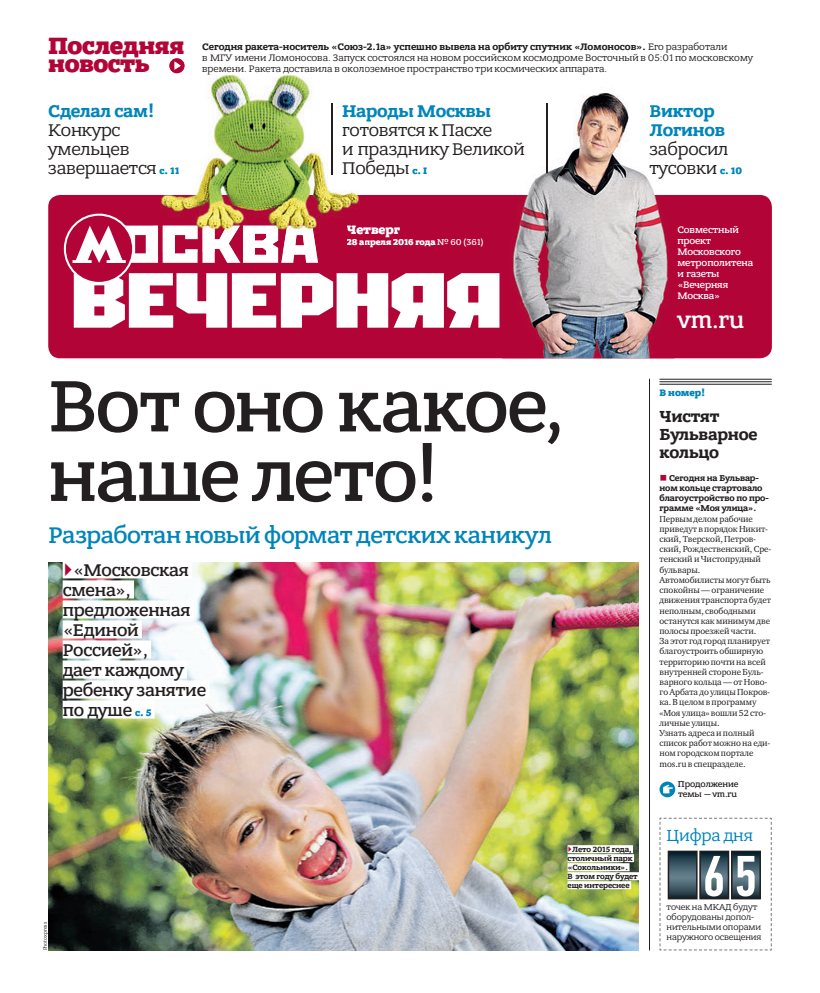
<style>
.page{position:relative;width:820px;height:993px;background:#fff}
.page>*{position:absolute;margin:0;border:0;box-sizing:border-box;transform-origin:0 0}
.t1{font:500 77.2px/69.4px "Bandera Pro";letter-spacing:-.02em;color:#231f20}
.t2{font:500 57.7px "PF Din Text Comp Pro";color:#fff}
.t3{font:800 25px/18px "Bandera Pro";letter-spacing:-.02em;color:#b30437}
.t4{font:500 24.7px "Bandera Pro";color:#fff}
.t5{font:500 24px "Bandera Pro";letter-spacing:-.01em;color:#0085bb}
.t6{font:18px/19px "Bandera Pro";letter-spacing:-.01em;color:#231f20}
.t7{font:500 18px/20px "Bandera Pro";letter-spacing:-.01em;color:#231f20}
.t8{font:700 17px/18px "Bandera Pro";letter-spacing:-.01em;color:#231f20}
.t9{font:17px "Bandera Pro";letter-spacing:-.01em;color:#0085bb}
.t10{font:800 13px "Bandera Pro";letter-spacing:-.005em;color:#fff}
.t11{font:10px/11px "Bandera Pro";color:#231f20}
.t12{font:500 10px/11px "Bandera Pro";letter-spacing:-.01em;color:#fff}
.t13{font:800 10px "Bandera Pro";letter-spacing:-.005em;color:#0085bb}
.t14{font:800 10px "Bandera Pro";color:#0086bb}
.t15{font:9px/10.2px "Charter ITC";letter-spacing:-.01em;color:#231f20}
.t16{font:700 9px/10.2px "Bandera Pro";letter-spacing:-.01em;color:#231f20}
.t17{font:9px/10.2px "Bandera Pro";letter-spacing:-.01em;color:#231f20}
.t18{font:800 9px "Bandera Pro";letter-spacing:-.01em;color:#fff}
.t19{font:500 9px/10.2px "Bandera Pro";letter-spacing:-.01em;color:#231f20}
.t20{font:700 8px/9px "Bandera Pro";letter-spacing:-.01em;color:#231f20}
.t21{font:5px "Bandera Pro";letter-spacing:-.005em;color:#231f20}
.s1{font-weight:700}
.s2{font-weight:700;color:#0085bb}
.s3{font-weight:700;color:#0086bb}
.s4{font-weight:800;font-size:10px;color:#0085bb}
.s5{font-weight:400;font-size:18px;color:#231f20}
.s6{font-weight:500}
.s7{font-family:"PF Din Text Cond Pro X Black";font-weight:400;color:#b30437}
</style>
<div class="page">
<div style="left:48px;top:195px;width:723px;height:163px;background:#b30437;border-radius:12px"></div>
<img style="left:48px;top:562px;width:590px;height:388px">
<div style="left:63px;top:560px;width:129px;height:18px;background:#fff"></div>
<div style="left:63px;top:580px;width:71px;height:18px;background:#fff"></div>
<div style="left:63px;top:600px;width:130px;height:18px;background:#fff"></div>
<div style="left:63px;top:620px;width:79px;height:18px;background:#fff"></div>
<div style="left:63px;top:640px;width:88px;height:18px;background:#fff"></div>
<div style="left:63px;top:660px;width:124px;height:18px;background:#fff"></div>
<div style="left:63px;top:680px;width:146px;height:18px;background:#fff"></div>
<div style="left:63px;top:700px;width:92px;height:18px;background:#fff"></div>
<hr style="left:649px;top:378px;width:1px;height:572px;background:#231f20">
<hr style="left:659px;top:378px;width:112px;height:1px;background:#231f20">
<hr style="left:659px;top:381px;width:112px;height:1px;background:#231f20">
<hr style="left:659px;top:383px;width:112px;height:1px;background:#231f20">
<svg style="left:74px;top:273px;width:425px;height:54px"></svg>
<div style="left:65px;top:214px;width:68px;height:69px;background:#b30437;border-radius:50%"></div>
<div style="left:64px;top:213px;width:70px;height:71px;border:2px solid #fff;border-radius:50%"></div>
<svg style="left:72px;top:225px;width:246px;height:38px"></svg>
<svg style="left:169px;top:58px;width:15px;height:15px"></svg>
<svg style="left:659px;top:781px;width:16px;height:16px"></svg>
<svg style="left:662px;top:784px;width:11px;height:9px"></svg>
<svg style="left:567px;top:844px;width:65px;height:8px"></svg>
<svg style="left:567px;top:853px;width:67px;height:8px"></svg>
<svg style="left:567px;top:862px;width:62px;height:8px"></svg>
<svg style="left:567px;top:871px;width:72px;height:8px"></svg>
<svg style="left:567px;top:880px;width:64px;height:8px"></svg>
<svg style="left:659px;top:817px;width:113px;height:133px"></svg>
<img style="left:527px;top:92px;width:128px;height:103px">
<img style="left:510px;top:195px;width:159px;height:163px">
<img style="left:649px;top:105px;width:6px;height:16px">
<img style="left:649px;top:124px;width:6px;height:12px">
<img style="left:649px;top:140px;width:6px;height:19px">
<img style="left:649px;top:164px;width:6px;height:14px">
<img style="left:546px;top:103px;width:1px;height:71px">
<img style="left:160px;top:63px;width:200px;height:189px">
<img style="left:202px;top:65px;width:158px;height:9px">
<img style="left:347px;top:226px;width:13px;height:11px">
<img style="left:347px;top:239px;width:13px;height:8px">
<img style="left:160px;top:167px;width:19px;height:7px">
<img style="left:342px;top:105px;width:18px;height:16px">
<img style="left:342px;top:124px;width:18px;height:12px">
<img style="left:342px;top:142px;width:18px;height:34px">
<img style="left:331px;top:103px;width:1px;height:71px">
<img style="left:153px;top:225px;width:163px;height:27px">
<img style="left:169px;top:62px;width:15px;height:11px">
<svg style="left:174px;top:61px;width:7px;height:9px"></svg>
<h3 class="t3" style="left:48px;top:39px;width:138px">Последняя новость</h3>
<p class="t11" style="left:202px;top:42px;width:552px"><span class="s1">Сегодня ракета-носитель «Союз-2.1а» успешно вывела на орбиту спутник «Ломоносов».</span> Его разработали<br>в МГУ имени Ломоносова. Зап ск состоялся на новом российском космодроме Восточный в 05:01 по московскому времени. Ракета доставила в околоземное пространство три космических аппарата.</p>
<p class="t11" style="left:350px;top:53px;width:7px">у</p>
<h3 class="t6" style="left:48px;top:102px;width:108px"><span class="s2">Сделал сам</span><span class="s3">!<br></span>Конкурс умельцев завершаетс</h3>
<h3 class="t6" style="left:342px;top:102px;width:184px"><span class="s3">На</span><span class="s2">роды Москвы </span>готовятся к Пасхе<br>и празднику Великой<br>Победы <span class="s4">с. I</span></h3>
<h3 class="t6" style="left:649px;top:102px;width:94px"><span class="s3">Вик</span><span class="s2">тор<br></span><span class="s3">Лог</span><span class="s2">инов </span>забросил тусовки <span class="s4">с. 10</span></h3>
<p class="t14" style="left:147px;top:166px;width:34px"><span class="s5">я</span> с. 11</p>
<h3 class="t10" style="left:347px;top:224px;width:55px">Четверг</h3>
<p class="t18" style="left:347px;top:238px;width:138px">28 апреля 2016 года <span class="s6">№ 60 (361)</span></p>
<h1 class="t1" style="left:48px;top:375px;width:518px">Вот оно какое, наше лето!</h1>
<h3 class="t5" style="left:49px;top:524px;width:504px">Разработан новый формат детских каникул</h3>
<h3 class="t7" style="left:63px;top:561px;width:145px"><span class="s7">▶</span>«Московская смена», предложенная «Единой<br>Россией»,<br>дает каждому ребенку занятие по душе <span class="s4">с. 5</span></h3>
<p class="t21" style="left:43px;top:950px;width:30px;rotate:-90deg">Photoxpress</p>
<p class="t20" style="left:567px;top:845px;width:72px"><span class="s7">▶</span>Лето 2015 года, столичный парк «Сокольники».<br>В этом году будет еще интереснее</p>
<p class="t12" style="left:677px;top:225px;width:77px">Совместный проект<br>Московского метрополитена и газеты «Вечерняя<br>Москва»</p>
<h3 class="t4" style="left:677px;top:308px;width:69px">vm.ru</h3>
<p class="t13" style="left:659px;top:388px;width:47px">В номер!</p>
<h3 class="t8" style="left:659px;top:408px;width:99px">Чистят<br>Бульварное кольцо</h3>
<p class="t16" style="left:659px;top:473px;width:111px"><span class="s7">■</span> Сегодня на Бульвар&shy;ном кольце стартовало благоустройство по про&shy;грамме «Моя улица».</p>
<p class="t15" style="left:659px;top:514px;width:113px">Первым делом рабочие приведут в порядок Никит&shy;ский, Тверской, Петров&shy;ский, Рождественский, Сре&shy;тенский и Чистопрудный бульвары.<br>Автомобилисты могут быть спокойны — ограничение движения транспорта будет неполным, свободными останутся как минимум две полосы проезжей части.<br>За этот год город планирует благоустроить обширную территорию почти на всей внутренней стороне Буль&shy;варного кольца — от Ново&shy;го Арбата до улицы Покров&shy;ка. В целом в программу «Моя улица» вошли 52 сто&shy;личные улицы.<br>Узнать адреса и полный список работ можно на еди&shy;ном городском портале mos.ru в спецразделе.</p>
<p class="t19" style="left:677px;top:779px;width:62px">Продолжение темы — vm.ru</p>
<h3 class="t9" style="left:666px;top:827px;width:88px">Цифра дня</h3>
<h2 class="t2" style="left:701px;top:842px;width:57px">65</h2>
<p class="t17" style="left:666px;top:901px;width:96px">точек на МКАД будут оборудованы допол&shy;нительными опорами наружного освещения</p>
</div>
